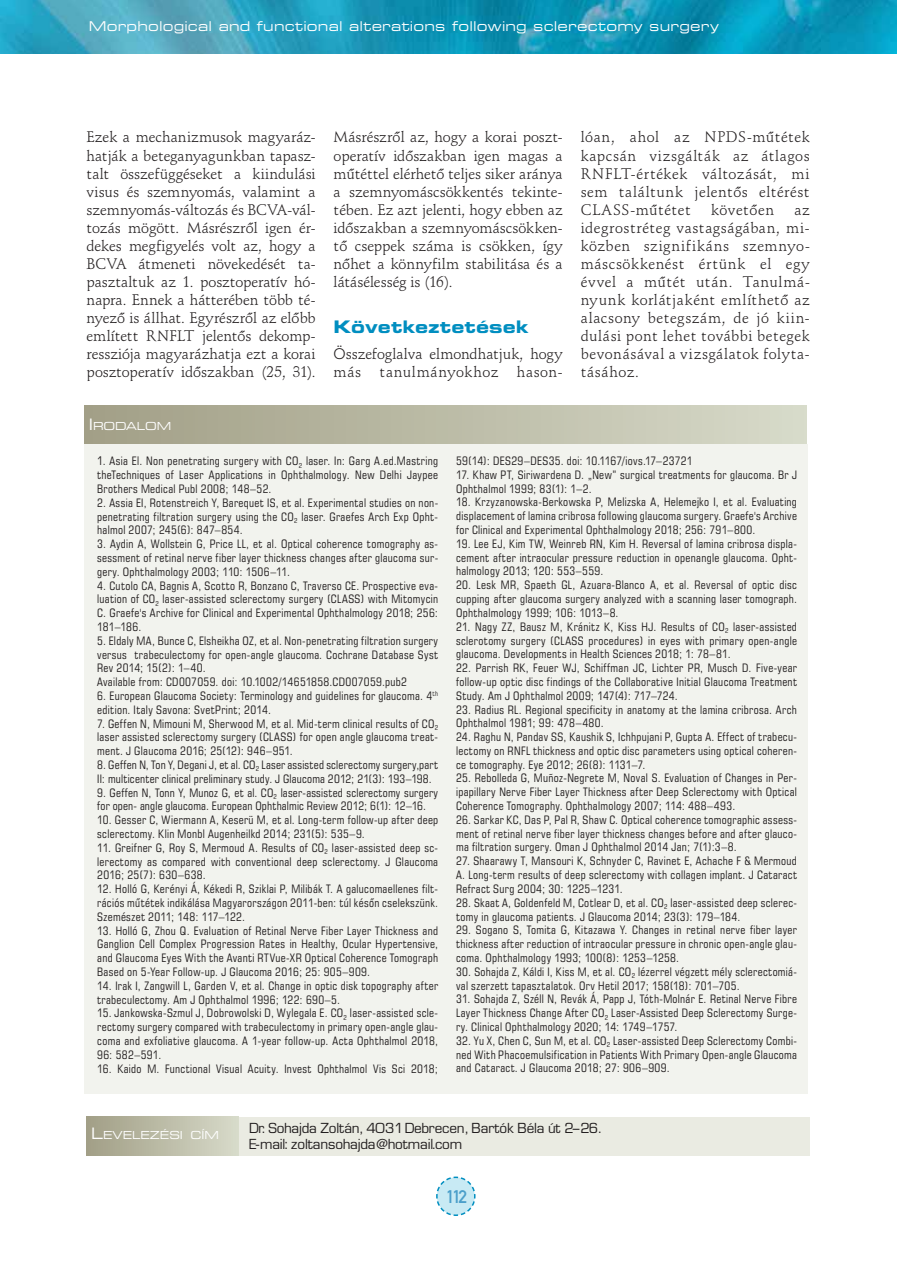
<style>
.page{position:relative;width:897px;height:1263px;background:#fff}
.page>*{position:absolute;margin:0;border:0;box-sizing:border-box;transform-origin:0 0}
.t1{font:18px "DIN Mittelschrift Alt PFL";color:#4b9fca}
.t2{font:700 17.25px "Square 721 Ex PFL";letter-spacing:.01em;color:#008ec0}
.t3{font:15px/18px "Schneidler PFL";letter-spacing:.02em;color:#231f20;text-align:justify}
.t4{font:13.5px/16.5px "Square 721 PFL";letter-spacing:.01em;color:#231f20}
.t5{font:13.5px "Square 721 Ex PFL";letter-spacing:.015em;color:#fff}
.t6{font:11.7px/13.8px "Square 721 Cn PFL";letter-spacing:.03em;color:#231f20;text-align:justify}
.t7{font:10.95px "Square 721 Ex PFL";color:#fff}
.s1{font-size:15.75px}
.s2{font-size:12px}
</style>
<div class="page">
<img style="left:0;top:0;width:897px;height:54px">
<svg style="left:436px;top:1176px;width:39px;height:40px"></svg>
<div style="left:87px;top:1117px;width:722px;height:38px;background:#eaebe2"></div>
<div style="left:87px;top:1117px;width:151px;height:38px;background:linear-gradient(to right,#a19e86,#d7dac9)"></div>
<div style="left:84px;top:405px;width:722px;height:39px;background:linear-gradient(to right,#a19e85,#d7dac9)"></div>
<div style="left:84px;top:444px;width:723px;height:649px;background:#f2f3ee"></div>
<p class="t5" style="left:89px;top:21px;width:631px">Morphological and functional alterations following sclerectomy surgery</p>
<p class="t3" style="left:87px;top:130px;width:230px">Ezek a mechanizmusok magyaráz&shy;hatják a beteganyagunkban tapasz&shy;talt összefüggéseket a kiindulási visus és szemnyomás, valamint a szemnyomás-változás és BCVA-vál&shy;tozás mögött. Másrészről igen ér&shy;dekes megfigyelés volt az, hogy a BCVA átmeneti növekedését ta&shy;pasztaltuk az 1. posztoperatív hó&shy;napra. Ennek a hátterében több té&shy;nyező is állhat. Egyrészről az előbb említett RNFLT jelentős dekomp&shy;ressziója magyarázhatja ezt a korai posztoperatív időszakban (25, 31).</p>
<p class="t3" style="left:334px;top:130px;width:230px">Másrészről az, hogy a korai poszt&shy;operatív időszakban igen magas a műtéttel elérhető teljes siker aránya a szemnyomáscsökkentés tekinte&shy;tében. Ez azt jelenti, hogy ebben az időszakban a szemnyomáscsökken&shy;tő cseppek száma is csökken, így nőhet a könnyfilm stabilitása és a látásélesség is (16).</p>
<h2 class="t2" style="left:334px;top:320px;width:196px">Következtetések</h2>
<p class="t3" style="left:334px;top:346px;width:230px">Összefoglalva elmondhatjuk, hogy más tanulmányokhoz hason-</p>
<p class="t3" style="left:580px;top:130px;width:230px">lóan, ahol az NPDS-műtétek kap csán vizsgálták az átlagos RNFLT-értékek változását, mi sem találtunk jelentős eltérést CLASS-műtétet</p>
<p class="t3" style="left:711px;top:202px;width:65px">követően</p>
<p class="t3" style="left:580px;top:202px;width:230px;text-indent:214px">az idegrostréteg vastagságában, mi&shy;közben szignifikáns szemnyo&shy;máscsökkenést értünk el egy évvel a műtét után. Tanulmá&shy;nyunk korlátjaként említhető az alacsony betegszám, de jó kiin&shy;dulási pont lehet további betegek bevonásával a vizsgálatok folyta&shy;tásához.</p>
<p class="t7" style="left:89px;top:420px;width:84px"><span class="s1">I</span>RODALOM</p>
<p class="t6" style="left:97px;top:455px;width:342px"><span class="s2">1</span>. Asia El. Non penetrating surgery with CO<sub>2</sub> laser. In: Garg A.ed.Mastring theTechniques of Laser Applications in Ophthalmology. New Delhi Jaypee Brothers Medical Publ 2008; 148–52.</p>
<p class="t6" style="left:97px;top:497px;width:342px">2. Assia EI, Rotenstreich Y, Barequet IS, et al. Experimental studies on non&shy;penetrating filtration surgery using the CO<sub>2</sub> laser. Graefes Arch Exp Opht&shy;halmol 2007; 245(6): 847–854.</p>
<p class="t6" style="left:97px;top:538px;width:342px">3. Aydin A, Wollstein G, Price LL, et al. Optical coherence tomography as&shy;sessment of retinal nerve fiber layer thickness changes after glaucoma sur&shy;gery. Ophthalmology 2003; 110: 1506–11.</p>
<p class="t6" style="left:97px;top:579px;width:342px">4. Cutolo CA, Bagnis A, Scotto R, Bonzano C, Traverso CE. Prospective eva&shy;luation of CO<sub>2</sub> laser-assisted sclerectomy surgery (CLASS) with Mitomycin C. Graefe's Archive for Clinical and Experimental Ophthalmology 2018; 256:<br>181–186.</p>
<p class="t6" style="left:97px;top:635px;width:342px;text-align:left">5. Eldaly MA, Bunce C, Elsheikha OZ, et al. Non-penetrating filtration surgery versus trabeculectomy for open-angle glaucoma. Cochrane Database Syst Rev 2014; 15(2): 1–40.<br>Available from: CD007059. doi: 10.1002/14651858.CD007059.pub2</p>
<p class="t6" style="left:97px;top:690px;width:342px">6. European Glaucoma Society: Terminology and guidelines for glaucoma. 4<sup>th </sup>edition. Italy Savona: SvetPrint; 2014.</p>
<p class="t6" style="left:97px;top:717px;width:342px">7. Geffen N, Mimouni M, Sherwood M, et al. Mid-term clinical results of CO<sub>2 </sub>laser assisted sclerectomy surgery (CLASS) for open angle glaucoma treat&shy;ment. J Glaucoma 2016; 25(12): 946–951.</p>
<p class="t6" style="left:97px;top:759px;width:342px">8. Geffen N, Ton Y, Degani J, et al. CO<sub>2</sub> Laser assisted sclerectomy surgery,part<br>II: multicenter clinical preliminary study. J Glaucoma 2012; 21(3): 193–198.</p>
<p class="t6" style="left:97px;top:786px;width:342px">9. Geffen N, Tonn Y, Munoz G, et al. CO<sub>2</sub> laser-assisted sclerectomy surgery for open- angle glaucoma. European Ophthalmic Review 2012; 6(1): 12–16.</p>
<p class="t6" style="left:97px;top:814px;width:342px">10. Gesser C, Wiermann A, Keserü M, et al. Long-term follow-up after deep sclerectomy. Klin Monbl Augenheilkd 2014; 231(5): 535–9.</p>
<p class="t6" style="left:97px;top:842px;width:342px">11. Greifner G, Roy S, Mermoud A. Results of CO<sub>2</sub> laser-assisted deep sc&shy;lerectomy as compared with conventional deep sclerectomy. J Glaucoma 2016; 25(7): 630–638.</p>
<p class="t6" style="left:97px;top:883px;width:342px">12. Holló G, Kerényi Á, Kékedi R, Sziklai P, Milibák T. A galucomaellenes filt&shy;rációs műtétek indikálása Magyarországon 2011-ben: túl későn cselekszünk.<br>Szemészet 2011; 148: 117–122.</p>
<p class="t6" style="left:97px;top:924px;width:342px">13. Holló G, Zhou Q. Evaluation of Retinal Nerve Fiber Layer Thickness and Ganglion Cell Complex Progression Rates in Healthy, Ocular Hypertensive, and Glaucoma Eyes With the Avanti RTVue-XR Optical Coherence Tomograph Based on 5-Year Follow-up. J Glaucoma 2016; 25: 905–909.</p>
<p class="t6" style="left:97px;top:979px;width:342px">14. Irak I, Zangwill L, Garden V, et al. Change in optic disk topography after trabeculectomy. Am J Ophthalmol 1996; 122: 690–5.</p>
<p class="t6" style="left:97px;top:1007px;width:342px">15. Jankowska-Szmul J, Dobrowolski D, Wylegala E. CO<sub>2</sub> laser-assisted scle&shy;rectomy surgery compared with trabeculectomy in primary open-angle glau&shy;coma and exfoliative glaucoma. A 1-year follow-up. Acta Ophthalmol 2018, 96: 582–591.</p>
<p class="t6" style="left:97px;top:1062px;width:342px">16. Kaido M. Functional Visual Acuity. Invest Ophthalmol Vis Sci 2018;</p>
<p class="t6" style="left:456px;top:455px;width:238px">59(14): DES29–DES35. doi: 10.1167/iovs.17–23721</p>
<p class="t6" style="left:456px;top:469px;width:342px">17. Khaw PT, Siriwardena D. „New” surgical treatments for glaucoma. Br J<br>Ophthalmol 1999; 83(1): 1–2.</p>
<p class="t6" style="left:456px;top:496px;width:342px">18. Krzyzanowska-Berkowska P, Melizska A, Helemejko I, et al. Evaluating displacement of lamina cribrosa following glaucoma surgery. Graefe's Archive for Clinical and Experimental Ophthalmology 2018; 256: 791–800.</p>
<p class="t6" style="left:456px;top:538px;width:342px">19. Lee EJ, Kim TW, Weinreb RN, Kim H. Reversal of lamina cribrosa displa&shy;cement after intraocular pressure reduction in openangle glaucoma. Opht&shy;halmology 2013; 120: 553–559.</p>
<p class="t6" style="left:456px;top:579px;width:342px">20. Lesk MR, Spaeth GL, Azuara-Blanco A, et al. Reversal of optic disc cupping after glaucoma surgery analyzed with a scanning laser tomograph.<br>Ophthalmology 1999; 106: 1013–8.</p>
<p class="t6" style="left:456px;top:620px;width:342px">21. Nagy ZZ, Bausz M, Kránitz K, Kiss HJ. Results of CO<sub>2</sub> laser-assisted sclerotomy surgery (CLASS procedures) in eyes with primary open-angle glaucoma. Developments in Health Sciences 2018; 1: 78–81.</p>
<p class="t6" style="left:456px;top:662px;width:342px">22. Parrish RK, Feuer WJ, Schiffman JC, Lichter PR, Musch D. Five-year follow-up optic disc findings of the Collaborative Initial Glaucoma Treatment Study. Am J Ophthalmol 2009; 147(4): 717–724.</p>
<p class="t6" style="left:456px;top:703px;width:342px">23. Radius RL. Regional specificity in anatomy at the lamina cribrosa. Arch<br>Ophthalmol 1981; 99: 478–480.</p>
<p class="t6" style="left:456px;top:731px;width:342px">24. Raghu N, Pandav SS, Kaushik S, Ichhpujani P, Gupta A. Effect of trabecu&shy;lectomy on RNFL thickness and optic disc parameters using optical coheren&shy;ce tomography. Eye 2012; 26(8): 1131–7.</p>
<p class="t6" style="left:456px;top:772px;width:342px">25. Rebolleda G, Muñoz-Negrete M, Noval S. Evaluation of Changes in Per&shy;ipapillary Nerve Fiber Layer Thickness after Deep Sclerectomy with Optical Coherence Tomography. Ophthalmology 2007; 114: 488–493.</p>
<p class="t6" style="left:456px;top:814px;width:342px">26. Sarkar KC, Das P, Pal R, Shaw C. Optical coherence tomographic assess&shy;ment of retinal nerve fiber layer thickness changes before and after glauco&shy;ma filtration surgery. Oman J Ophthalmol 2014 Jan; 7(1):3–8.</p>
<p class="t6" style="left:456px;top:855px;width:342px">27. Shaarawy T, Mansouri K, Schnyder C, Ravinet E, Achache F &amp; Mermoud A. Long-term results of deep sclerectomy with collagen implant. J Cataract Refract Surg 2004; 30: 1225–1231.</p>
<p class="t6" style="left:456px;top:896px;width:342px">28. Skaat A, Goldenfeld M, Cotlear D, et al. CO<sub>2</sub> laser-assisted deep sclerec&shy;tomy in glaucoma patients. J Glaucoma 2014; 23(3): 179–184.</p>
<p class="t6" style="left:456px;top:924px;width:342px">29. Sogano S, Tomita G, Kitazawa Y. Changes in retinal nerve fiber layer thickness after reduction of intraocular pressure in chronic open-angle glau&shy;coma. Ophthalmology 1993; 100(8): 1253–1258.</p>
<p class="t6" style="left:456px;top:966px;width:342px">30. Sohajda Z, Káldi I, Kiss M, et al. CO<sub>2</sub> lézerrel végzett mély sclerectomiá&shy;val szerzett tapasztalatok. Orv Hetil 2017; 158(18): 701–705.</p>
<p class="t6" style="left:456px;top:993px;width:342px">31. Sohajda Z, Széll N, Revák Á, Papp J, Tóth-Molnár E. Retinal Nerve Fibre Layer Thickness Change After CO<sub>2</sub> Laser-Assisted Deep Sclerectomy Surge&shy;ry. Clinical Ophthalmology 2020; 14: 1749–1757.</p>
<p class="t6" style="left:456px;top:1035px;width:342px">32. Yu X, Chen C, Sun M, et al. CO<sub>2</sub> Laser-assisted Deep Sclerectomy Combi&shy;ned With Phacoemulsification in Patients With Primary Open-angle Glaucoma and Cataract. J Glaucoma 2018; 27: 906–909.</p>
<p class="t7" style="left:91px;top:1129px;width:129px"><span class="s1">L</span>EVELEZÉSI CÍM</p>
<p class="t4" style="left:249px;top:1121px;width:353px">Dr. Sohajda Zoltán, 4031 Debrecen, Bartók Béla út 2–26.<br>E-mail: zoltansohajda@hotmail.com</p>
<h1 class="t1" style="left:446px;top:1186px;width:22px">112</h1>
</div>
